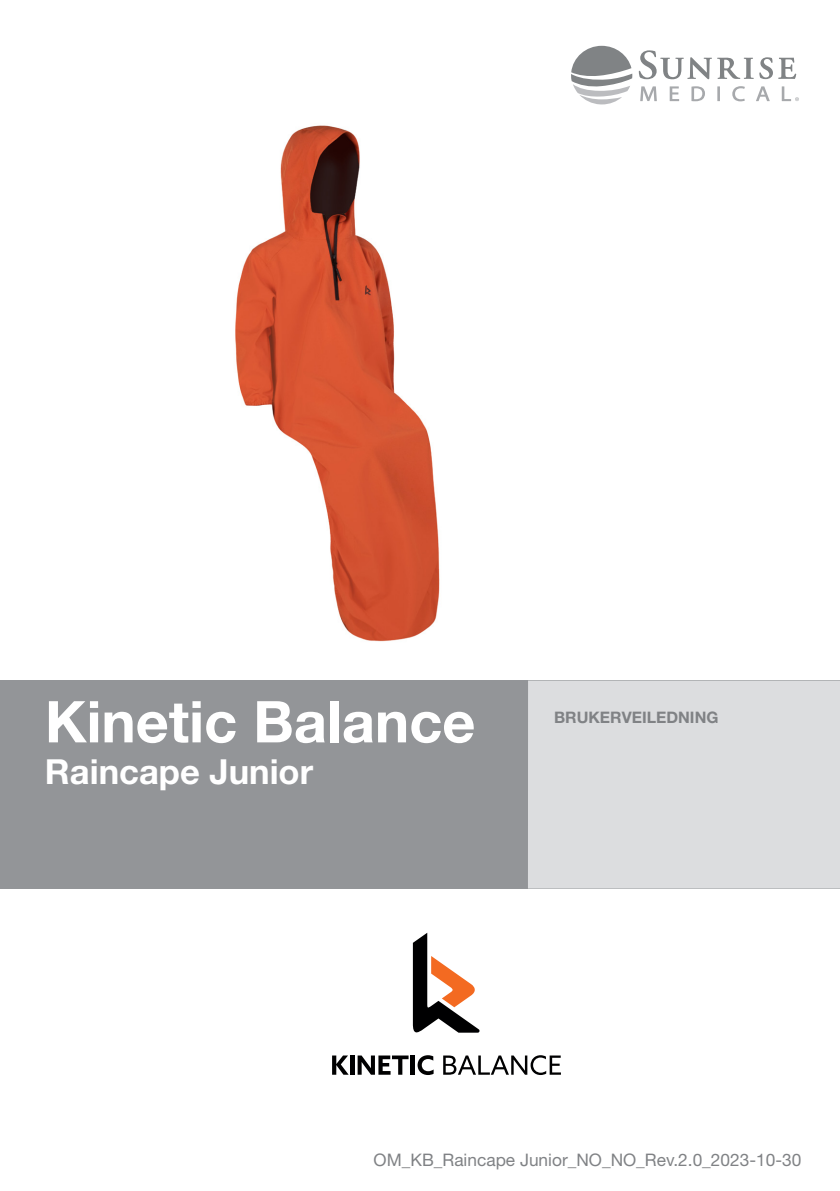
<style>
.page{position:relative;width:840px;height:1191px;background:#fff}
.page>*{position:absolute;margin:0;border:0;box-sizing:border-box;transform-origin:0 0}
.Productname{font:700 57.6px "Helvetica Neue LT Pro";color:#fff}
.Productname-2{font:700 34.6px "Helvetica Neue LT Pro";color:#fff}
.article_number{font:17.2px "Helvetica Neue LT Pro";color:#808285}
.user_manual{font:700 15.8px "Helvetica Neue LT Pro";color:#808285}
</style>
<div class="page">
<div style="left:0;top:680px;width:839px;height:208px;background:#939598"></div>
<div style="left:527px;top:680px;width:312px;height:208px;background:#dcdddf"></div>
<img style="left:235px;top:125px;width:205px;height:517px">
<svg style="left:332px;top:1055px;width:16px;height:19px"></svg>
<hr style="left:350px;top:1055px;width:4px;height:19px;background:#000001">
<svg style="left:357px;top:1055px;width:51px;height:19px"></svg>
<hr style="left:410px;top:1055px;width:4px;height:19px;background:#000001">
<svg style="left:417px;top:1055px;width:16px;height:20px"></svg>
<svg style="left:443px;top:1055px;width:117px;height:20px"></svg>
<svg style="left:412px;top:932px;width:68px;height:101px"></svg>
<svg style="left:571px;top:46px;width:61px;height:58px"></svg>
<svg style="left:638px;top:50px;width:115px;height:29px"></svg>
<svg style="left:759px;top:57px;width:36px;height:22px"></svg>
<svg style="left:640px;top:86px;width:16px;height:15px"></svg>
<svg style="left:669px;top:86px;width:9px;height:15px"></svg>
<svg style="left:691px;top:86px;width:13px;height:15px"></svg>
<svg style="left:717px;top:86px;width:2px;height:15px"></svg>
<svg style="left:732px;top:86px;width:12px;height:15px"></svg>
<svg style="left:756px;top:86px;width:13px;height:15px"></svg>
<svg style="left:781px;top:86px;width:17px;height:15px"></svg>
<p class="Productname" style="left:45px;top:685px;width:432px">Kinetic Balance</p>
<p class="user_manual" style="left:554px;top:707px;width:166px">BRUKERVEILEDNING</p>
<p class="Productname-2" style="left:45px;top:749px;width:270px">Raincape Junior</p>
<p class="article_number" style="left:373px;top:1148px;width:429px">OM_KB_Raincape Junior_NO_NO_Rev.2.0_2023-10-30</p>
</div>
